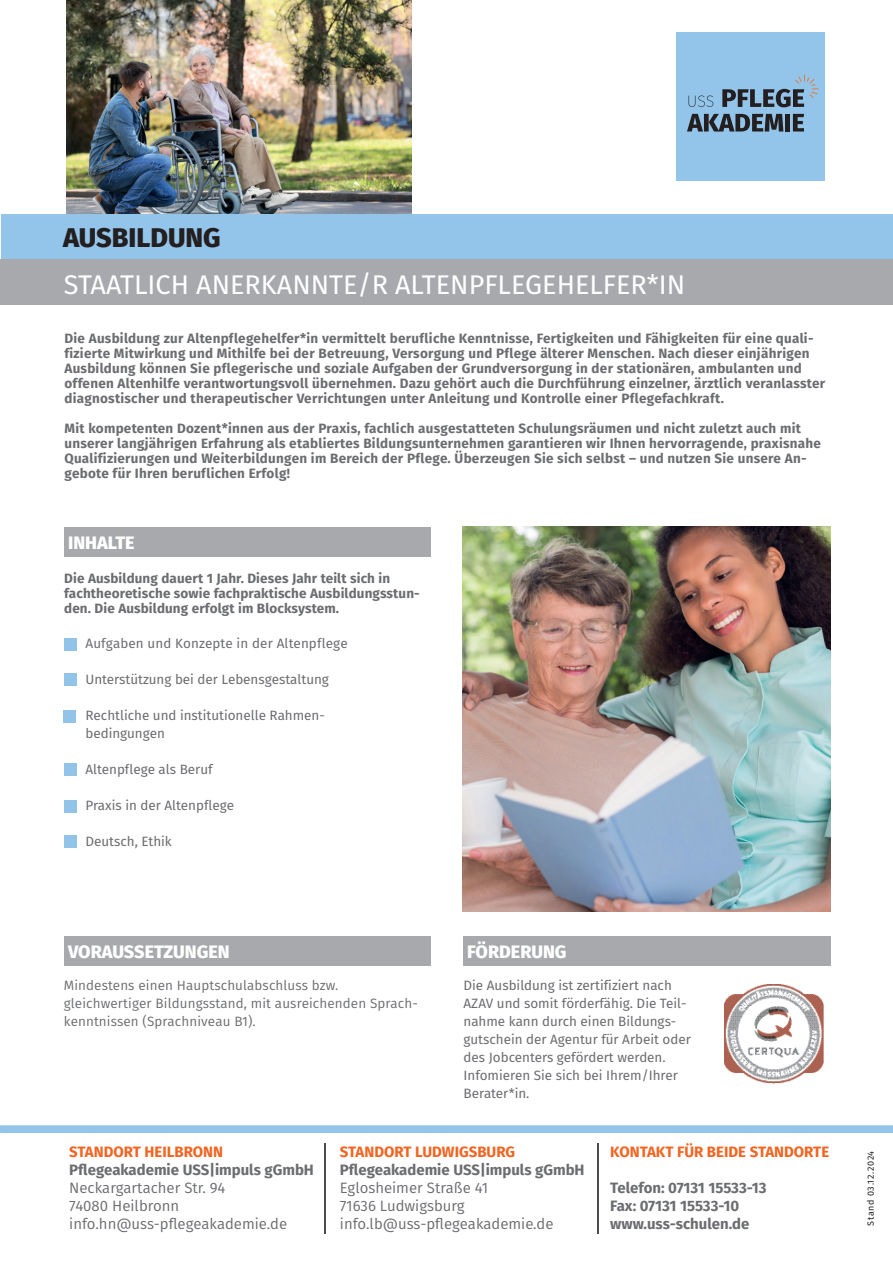
<style>
.page{position:relative;width:893px;height:1263px;background:#fff}
.page>*{position:absolute;margin:0;border:0;box-sizing:border-box;transform-origin:0 0}
.t1{font:27px "Fira Sans";color:#fff}
.t2{font:800 27px "Fira Sans";color:#231f20}
.t3{font:800 18px "Fira Sans";color:#fff}
.t4{font:15px/18px "Fira Sans";color:#6c6d70}
.t5{font:700 15px/18px "Fira Sans";color:#6c6d70}
.t6{font:700 15px "Fira Sans";color:#f36421}
.t7{font:700 13.5px/15px "Fira Sans";letter-spacing:.02em;color:#6c6d70}
.t8{font:13.5px/18px "Fira Sans";color:#6c6d70}
.t9{font:13.5px/18px "Fira Sans";letter-spacing:.01em;color:#6c6d70}
.t10{font:9px "Fira Sans";letter-spacing:.07em;color:#231f20}
</style>
<div class="page">
<img style="left:66px;top:0;width:346px;height:214px">
<div style="left:1px;top:214px;width:892px;height:45px;background:#93c4e9"></div>
<div style="left:64px;top:527px;width:367px;height:30px;background:#a8a9ad"></div>
<div style="left:676px;top:32px;width:149px;height:149px;background:#93c4e9"></div>
<div style="left:0;top:259px;width:893px;height:46px;background:#a8a9ad"></div>
<div style="left:64px;top:936px;width:367px;height:30px;background:#a8a9ad"></div>
<div style="left:463px;top:936px;width:367px;height:30px;background:#a8a9ad"></div>
<img style="left:462px;top:527px;width:368px;height:384px">
<svg style="left:688px;top:96px;width:25px;height:11px"></svg>
<svg style="left:687px;top:114px;width:96px;height:17px"></svg>
<div style="left:785px;top:114px;width:5px;height:17px;background:#231f20"></div>
<svg style="left:793px;top:114px;width:11px;height:17px"></svg>
<svg style="left:722px;top:75px;width:97px;height:32px"></svg>
<div style="left:1px;top:1126px;width:891px;height:6px;background:#93c4e9"></div>
<div style="left:0;top:1125px;width:893px;height:8px;border:2px solid #93c4e9"></div>
<div style="left:64px;top:835px;width:13px;height:13px;background:#92c4e9"></div>
<div style="left:64px;top:763px;width:13px;height:13px;background:#92c4e9"></div>
<div style="left:64px;top:800px;width:13px;height:13px;background:#92c4e9"></div>
<div style="left:63px;top:710px;width:13px;height:12px;background:#92c4e9"></div>
<div style="left:64px;top:638px;width:13px;height:13px;background:#92c4e9"></div>
<div style="left:64px;top:673px;width:13px;height:13px;background:#92c4e9"></div>
<hr style="left:324px;top:1143px;width:2px;height:90px;background:#4b4c4d">
<hr style="left:597px;top:1143px;width:1px;height:90px;background:#4b4c4d">
<img style="left:724px;top:985px;width:99px;height:99px">
<h1 class="t2" style="left:63px;top:215px;width:159px">AUSBILDUNG</h1>
<h1 class="t1" style="left:64px;top:265px;width:623px">STAATLICH ANERKANNTE/R ALTENPFLEGEHELFER*IN</h1>
<p class="t7" style="left:64px;top:330px;width:762px">Die Ausbildung zur Altenpflegehelfer*in vermittelt berufliche Kenntnisse, Fertigkeiten und Fähigkeiten für eine quali&shy;fizierte Mitwirkung und Mithilfe bei der Betreuung, Versorgung und Pflege älterer Menschen. Nach dieser einjährigen Ausbildung können Sie pflegerische und soziale Aufgaben der Grundversorgung in der stationären, ambulanten und offenen Altenhilfe verantwortungsvoll übernehmen. Dazu gehört auch die Durchführung einzelner, ärztlich veranlasster diagnostischer und therapeutischer Verrichtungen unter Anleitung und Kontrolle einer Pflegefachkraft.</p>
<p class="t7" style="left:64px;top:420px;width:758px">Mit kompetenten Dozent*innen aus der Praxis, fachlich ausgestatteten Schulungsräumen und nicht zuletzt auch mit unserer langjährigen Erfahrung als etabliertes Bildungsunternehmen garantieren wir Ihnen hervorragende, praxisnahe Qualifizierungen und Weiterbildungen im Bereich der Pflege. Überzeugen Sie sich selbst – und nutzen Sie unsere An&shy;gebote für Ihren beruflichen Erfolg!</p>
<h2 class="t3" style="left:68px;top:527px;width:68px">INHALTE</h2>
<p class="t7" style="left:64px;top:569px;width:357px">Die Ausbildung dauert 1 Jahr. Dieses Jahr teilt sich in fachtheoretische sowie fachpraktische Ausbildungsstun&shy;den. Die Ausbildung erfolgt im Blocksystem.</p>
<p class="t8" style="left:85px;top:634px;width:264px">Aufgaben und Konzepte in der Altenpflege</p>
<p class="t8" style="left:85px;top:670px;width:245px">Unterstützung bei der Lebensgestaltung</p>
<p class="t8" style="left:85px;top:706px;width:241px">Rechtliche und institutionelle Rahmen&shy;bedingungen</p>
<p class="t8" style="left:85px;top:760px;width:129px">Altenpflege als Beruf</p>
<p class="t8" style="left:85px;top:796px;width:150px">Praxis in der Altenpflege</p>
<p class="t8" style="left:85px;top:832px;width:88px">Deutsch, Ethik</p>
<h2 class="t3" style="left:68px;top:936px;width:163px">VORAUSSETZUNGEN</h2>
<h2 class="t3" style="left:467px;top:936px;width:101px">FÖRDERUNG</h2>
<p class="t8" style="left:464px;top:976px;width:229px">Die Ausbildung ist zertifiziert nach<br>AZAV und somit förderfähig. Die Teil&shy;nahme kann durch einen Bildungs&shy;gutschein der Agentur für Arbeit oder des Jobcenters gefördert werden.<br>Infomieren Sie sich bei Ihrem/Ihrer<br>Berater*in.</p>
<p class="t9" style="left:64px;top:976px;width:356px">Mindestens einen Hauptschulabschluss bzw. gleichwertiger Bildungsstand, mit ausreichenden Sprach&shy;kenntnissen (Sprachniveau B1).</p>
<p class="t6" style="left:69px;top:1139px;width:155px">STANDORT HEILBRONN</p>
<p class="t5" style="left:69px;top:1160px;width:246px">Pflegeakademie USS|impuls gGmbH</p>
<p class="t4" style="left:69px;top:1179px;width:219px">Neckargartacher Str. 94<br>74080 Heilbronn info.hn@uss-pflegeakademie.de</p>
<p class="t6" style="left:340px;top:1139px;width:177px">STANDORT LUDWIGSBURG</p>
<p class="t5" style="left:340px;top:1160px;width:246px">Pflegeakademie USS|impuls gGmbH</p>
<p class="t4" style="left:340px;top:1179px;width:215px">Eglosheimer Straße 41<br>71636 Ludwigsburg info.lb@uss-pflegeakademie.de</p>
<p class="t6" style="left:610px;top:1139px;width:220px">KONTAKT FÜR BEIDE STANDORTE</p>
<p class="t5" style="left:610px;top:1178px;width:158px">Telefon: 07131 15533-13<br>Fax: 07131 15533-10 www.uss-schulen.de</p>
<p class="t10" style="left:864px;top:1226px;width:76px;rotate:-90deg">Stand 03.12.2024</p>
</div>
